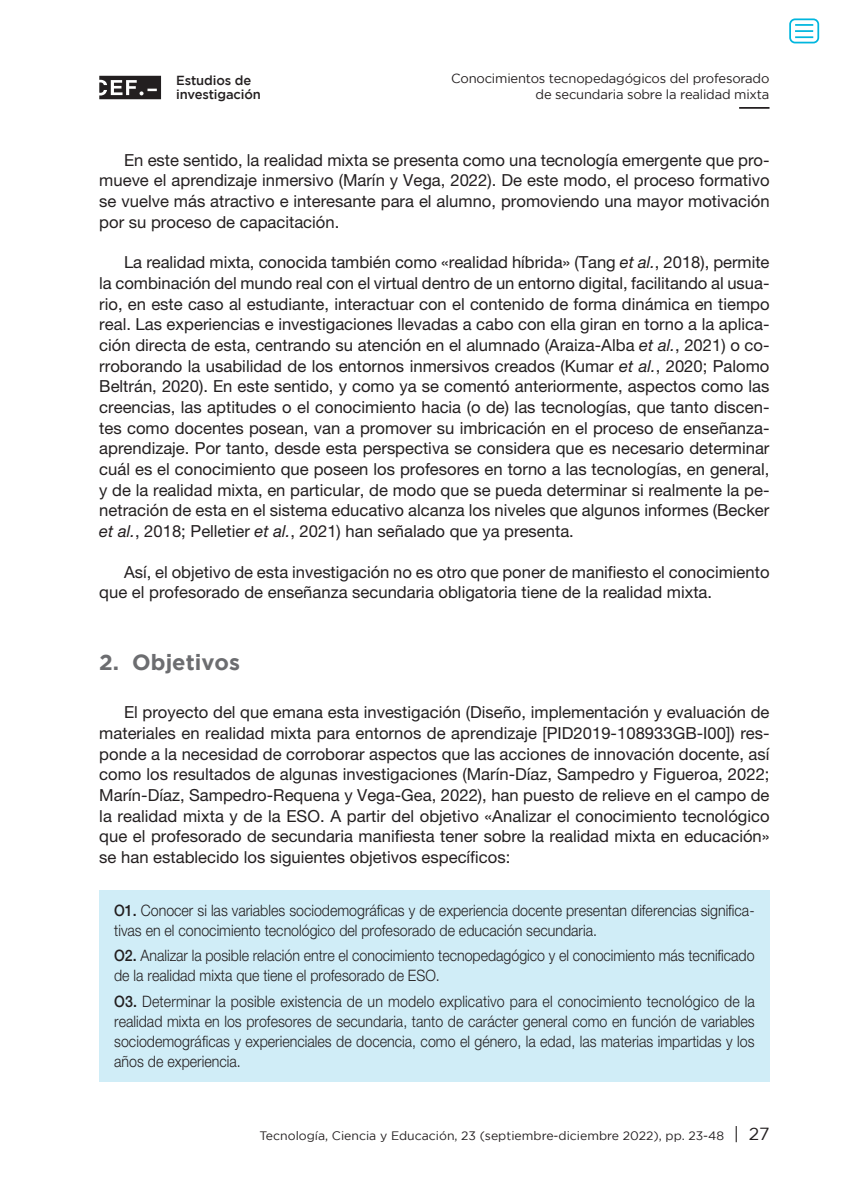
<style>
.page{position:relative;width:844px;height:1191px;background:#fff}
.page>*{position:absolute;margin:0;border:0;box-sizing:border-box;transform-origin:0 0}
.epígrafe_1__rtye{font:700 21.88px "Gotham";color:#6c6d70}
.texto_normal{font:16.62px/20.7px "Helvetica Neue LT Std";color:#231f20;text-align:justify}
.Tablas_y_gráficos{font:300 15.75px/20.1px "Helvetica Neue LT Std";color:#231f20;scale:.9 1}
.t1{font:13.12px/16.6px "Gotham";letter-spacing:-.015em;color:#231f20;text-align:right}
.t2{font:500 13.12px/14.2px "Gotham";letter-spacing:-.01em;color:#231f20}
.t3{font:12.25px "Gotham";color:#231f20}
.s1{font-style:italic}
.s2{font-weight:500}
.s3{font-size:17.5px}
</style>
<div class="page">
<svg style="left:99px;top:76px;width:62px;height:23px"></svg>
<hr style="left:739px;top:107px;width:30px;height:2px;background:#231f20">
<div style="left:99px;top:890px;width:670px;height:191px;background:#d0edf7"></div>
<div style="left:789px;top:18px;width:30px;height:25px;border:2px solid #00b6de;border-radius:5px"></div>
<svg style="left:795px;top:24px;width:18px;height:14px"></svg>
<p class="t2" style="left:176px;top:73px;width:86px">Estudios de investigación</p>
<p class="t1" style="left:451px;top:69px;width:320px">Conocimientos tecnopedagógicos del profesorado de secundaria sobre la realidad mixta</p>
<p class="texto_normal" style="left:99px;top:149px;width:671px;text-indent:25px">En este sentido, la realidad mixta se presenta como una tecnología emergente que pro&shy;mueve el aprendizaje inmersivo (Marín y Vega, 2022). De este modo, el proceso formativo se vuelve más atractivo e interesante para el alumno, promoviendo una mayor motivación por su proceso de capacitación.</p>
<p class="texto_normal" style="left:99px;top:252px;width:671px;text-indent:25px">La realidad mixta, conocida también como «realidad híbrida» (Tang <span class="s1">et al.</span>, 2018), permite la combinación del mundo real con el virtual dentro de un entorno digital, facilitando al usua&shy;rio, en este caso al estudiante, interactuar con el contenido de forma dinámica en tiempo real. Las experiencias e investigaciones llevadas a cabo con ella giran en torno a la aplica&shy;ción directa de esta, centrando su atención en el alumnado (Araiza-Alba <span class="s1">et al.</span>, 2021) o co&shy;rroborando la usabilidad de los entornos inmersivos creados (Kumar <span class="s1">et al.</span>, 2020; Palomo Beltrán, 2020). En este sentido, y como ya se comentó anteriormente, aspectos como las creencias, las aptitudes o el conocimiento hacia (o de) las tecnologías, que tanto discen&shy;tes como docentes posean, van a promover su imbricación en el proceso de enseñanza&shy;aprendizaje. Por tanto, desde esta perspectiva se considera que es necesario determinar cuál es el conocimiento que poseen los profesores en torno a las tecnologías, en general, y de la realidad mixta, en particular, de modo que se pueda determinar si realmente la pe&shy;netración de esta en el sistema educativo alcanza los niveles que algunos informes (Becker <span class="s1">et al.</span>, 2018; Pelletier <span class="s1">et al.</span>, 2021) han señalado que ya presenta.</p>
<p class="texto_normal" style="left:99px;top:561px;width:671px;text-indent:25px">Así, el objetivo de esta investigación no es otro que poner de manifiesto el conocimiento que el profesorado de enseñanza secundaria obligatoria tiene de la realidad mixta.</p>
<p class="epígrafe_1__rtye" style="left:99px;top:650px;width:142px">2. Objetivos</p>
<p class="texto_normal" style="left:99px;top:702px;width:671px;text-indent:25px">El proyecto del que emana esta investigación (Diseño, implementación y evaluación de materiales en realidad mixta para entornos de aprendizaje [PID2019-108933GB-I00]) res&shy;ponde a la necesidad de corroborar aspectos que las acciones de innovación docente, así como los resultados de algunas investigaciones (Marín-Díaz, Sampedro y Figueroa, 2022; Marín-Díaz, Sampedro-Requena y Vega-Gea, 2022), han puesto de relieve en el campo de la realidad mixta y de la ESO. A partir del objetivo «Analizar el conocimiento tecnológico que el profesorado de secundaria manifiesta tener sobre la realidad mixta en educación» se han establecido los siguientes objetivos específicos:</p>
<p class="Tablas_y_gráficos" style="left:114px;top:900px;width:713px"><span class="s2">O1.</span> Conocer si las variables sociodemográficas y de experiencia docente presentan diferencias significa&shy;tivas en el conocimiento tecnológico del profesorado de educación secundaria.</p>
<p class="Tablas_y_gráficos" style="left:114px;top:945px;width:713px"><span class="s2">O2.</span> Analizar la posible relación entre el conocimiento tecnopedagógico y el conocimiento más tecnificado de la realidad mixta que tiene el profesorado de ESO.</p>
<p class="Tablas_y_gráficos" style="left:114px;top:990px;width:713px;text-align:justify"><span class="s2">O3.</span> Determinar la posible existencia de un modelo explicativo para el conocimiento tecnológico de la realidad mixta en los profesores de secundaria, tanto de carácter general como en función de variables sociodemográficas y experienciales de docencia, como el género, la edad, las materias impartidas y los años de experiencia.</p>
<p class="t3" style="left:259px;top:1128px;width:511px">Tecnología, Ciencia y Educación, 23 (septiembre-diciembre 2022), pp. 23-48 <span class="s3">| 27</span></p>
</div>
